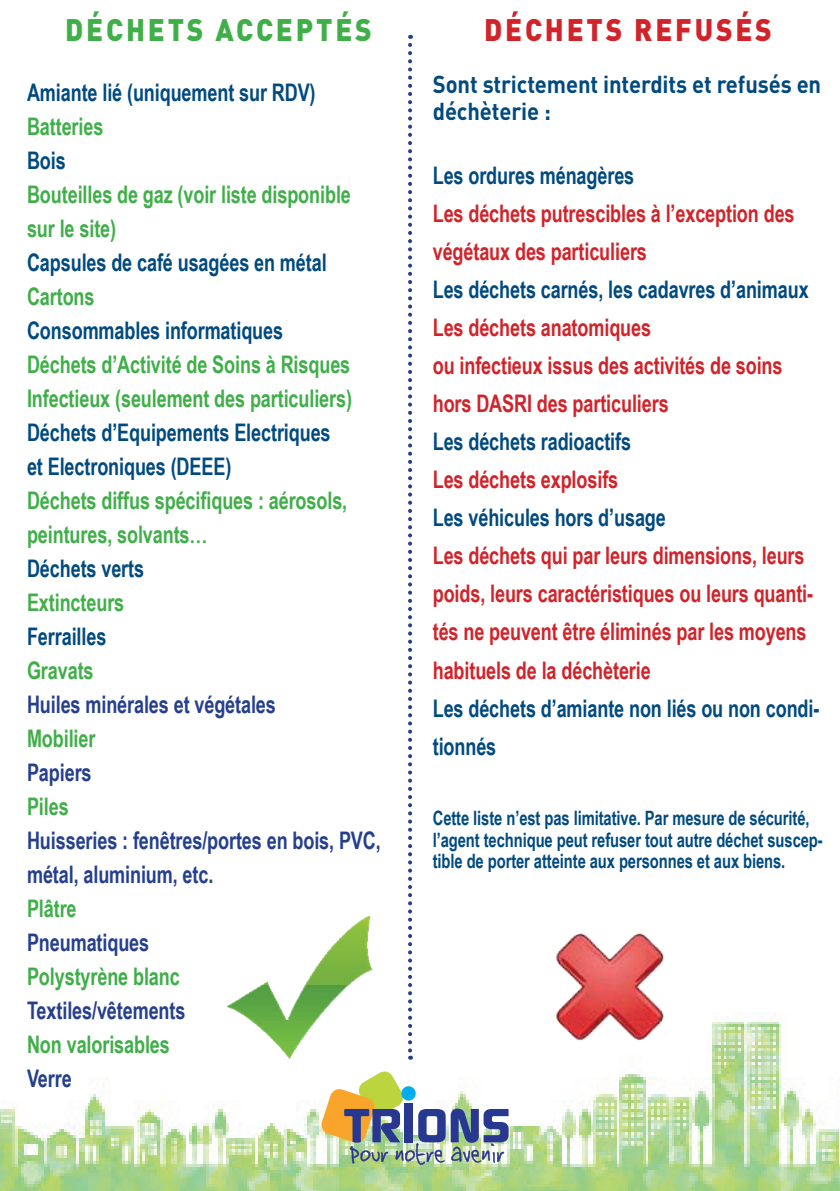
<style>
.page{position:relative;width:840px;height:1191px;background:#fff}
.page>*{position:absolute;margin:0;border:0;box-sizing:border-box;transform-origin:0 0}
.t1{font:900 30.8px "DIN";letter-spacing:.1em;color:#40ae49;scale:.91 1}
.t2{font:900 30.8px "DIN";letter-spacing:.1em;color:#d1232a;scale:.91 1}
.t3{font:700 24.2px/38px "Arial Narrow";letter-spacing:-.005em;color:#004a7f;scale:.91 1}
.t4{font:700 24.2px/38px "Arial Narrow";letter-spacing:-.005em;color:#d1232a;scale:.91 1}
.t5{font:700 24.2px/34px "Arial Narrow";letter-spacing:-.005em;color:#40ae49;scale:.91 1}
.t6{font:700 24.2px/34px "Arial Narrow";letter-spacing:-.005em;color:#253f8e;scale:.91 1}
.t7{font:700 24.2px/26.4px "DIN";letter-spacing:-.005em;color:#004a7f;scale:.91 1}
.t8{font:700 19.8px/21.6px "Arial Narrow";letter-spacing:-.005em;color:#004a7f;scale:.91 1}
</style>
<div class="page">
<img style="left:0;top:1012px;width:839px;height:179px">
<img style="left:225px;top:916px;width:148px;height:147px">
<img style="left:539px;top:933px;width:142px;height:135px">
<svg style="left:320px;top:1070px;width:188px;height:94px"></svg>
<svg style="left:408px;top:45px;width:4px;height:1014px"></svg>
<p class="t1" style="left:65px;top:9px;width:338px">DÉCHETS ACCEPTÉS</p>
<p class="t3" style="left:27px;top:72px;width:318px">Amiante lié (uniquement sur RDV)</p>
<p class="t5" style="left:27px;top:108px;width:85px">Batteries</p>
<p class="t3" style="left:27px;top:140px;width:44px">Bois</p>
<p class="t5" style="left:27px;top:176px;width:357px">Bouteilles de gaz (voir liste disponible sur le site)</p>
<p class="t3" style="left:27px;top:242px;width:330px">Capsules de café usagées en métal</p>
<p class="t5" style="left:27px;top:278px;width:76px">Cartons</p>
<p class="t3" style="left:27px;top:310px;width:283px">Consommables informatiques</p>
<p class="t5" style="left:27px;top:346px;width:358px">Déchets d’Activité de Soins à Risques<br>Infectieux (seulement des particuliers)</p>
<p class="t3" style="left:27px;top:414px;width:335px;line-height:34px">Déchets d’Equipements Electriques et Electroniques (DEEE)</p>
<p class="t5" style="left:27px;top:482px;width:353px">Déchets diffus spécifiques : aérosols, peintures, solvants…</p>
<p class="t3" style="left:27px;top:548px;width:130px">Déchets verts</p>
<p class="t5" style="left:27px;top:584px;width:108px">Extincteurs</p>
<p class="t3" style="left:27px;top:616px;width:89px">Ferrailles</p>
<p class="t5" style="left:27px;top:652px;width:75px">Gravats</p>
<p class="t6" style="left:27px;top:686px;width:275px">Huiles minérales et végétales</p>
<p class="t5" style="left:27px;top:720px;width:77px">Mobilier</p>
<p class="t6" style="left:27px;top:754px;width:72px">Papiers</p>
<p class="t5" style="left:27px;top:788px;width:47px">Piles</p>
<p class="t6" style="left:27px;top:822px;width:390px">Huisseries : fenêtres/portes en bois, PVC, métal, aluminium, etc.</p>
<p class="t5" style="left:27px;top:890px;width:56px">Plâtre</p>
<p class="t6" style="left:27px;top:924px;width:136px">Pneumatiques</p>
<p class="t5" style="left:27px;top:958px;width:169px">Polystyrène blanc</p>
<p class="t6" style="left:27px;top:992px;width:175px">Textiles/vêtements</p>
<p class="t5" style="left:27px;top:1026px;width:158px">Non valorisables</p>
<p class="t6" style="left:27px;top:1060px;width:51px">Verre</p>
<p class="t2" style="left:484px;top:9px;width:317px">DÉCHETS REFUSÉS</p>
<p class="t7" style="left:432px;top:71px;width:428px">Sont strictement interdits et refusés en déchèterie :</p>
<p class="t3" style="left:432px;top:156px;width:223px">Les ordures ménagères</p>
<p class="t4" style="left:432px;top:194px;width:399px">Les déchets putrescibles à l’exception des végétaux des particuliers</p>
<p class="t3" style="left:432px;top:270px;width:414px">Les déchets carnés, les cadavres d’animaux</p>
<p class="t4" style="left:432px;top:308px;width:386px">Les déchets anatomiques<br>ou infectieux issus des activités de soins hors DASRI des particuliers</p>
<p class="t3" style="left:432px;top:422px;width:219px">Les déchets radioactifs</p>
<p class="t4" style="left:432px;top:460px;width:205px">Les déchets explosifs</p>
<p class="t3" style="left:432px;top:498px;width:257px">Les véhicules hors d’usage</p>
<p class="t4" style="left:432px;top:536px;width:419px">Les déchets qui par leurs dimensions, leurs poids, leurs caractéristiques ou leurs quanti&shy;tés ne peuvent être éliminés par les moyens habituels de la déchèterie</p>
<p class="t3" style="left:432px;top:688px;width:426px">Les déchets d’amiante non liés ou non condi&shy;tionnés</p>
<p class="t8" style="left:432px;top:806px;width:430px">Cette liste n’est pas limitative. Par mesure de sécurité, l’agent technique peut refuser tout autre déchet suscep&shy;tible de porter atteinte aux personnes et aux biens.</p>
</div>
